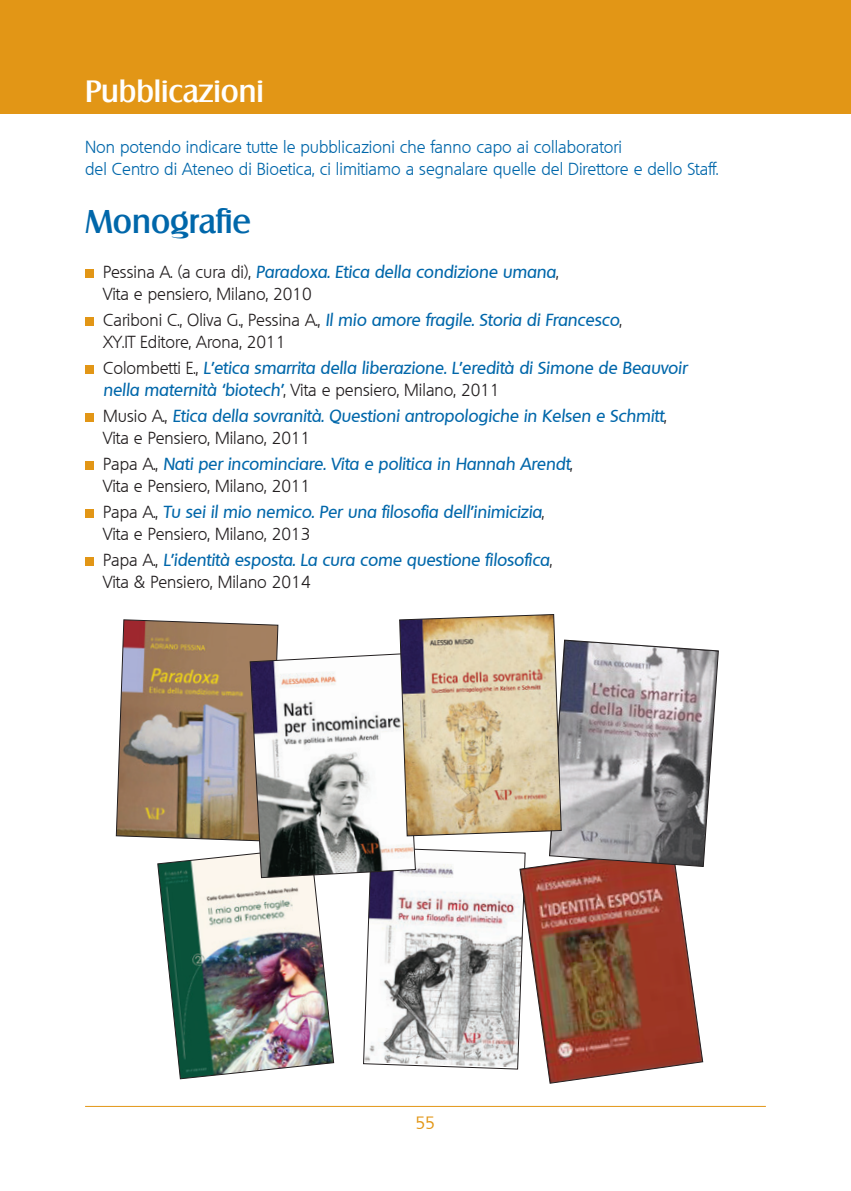
<style>
.page{position:relative;width:851px;height:1191px;background:#fff}
.page>*{position:absolute;margin:0;border:0;box-sizing:border-box;transform-origin:0 0}
.t1{font:500 32px "Salzburg";color:#0067aa}
.t2{font:500 30px "Salzburg";color:#fff}
.t3{font:italic 500 17px/22px "Quebec";color:#0067aa}
.t4{font:300 17px/22px "Quebec";color:#231f20}
.t5{font:300 17px/22px "Quebec";color:#0067aa}
.t6{font:17px "Quebec";color:#e29616}
.s1{font-weight:500;font-style:italic;color:#0067aa}
.s2{font-weight:300;font-style:normal;color:#231f20}
</style>
<div class="page">
<div style="left:0;top:0;width:850px;height:113px;background:#e29616"></div>
<hr style="left:85px;top:1106px;width:680px;height:1px;background:#e29616">
<div style="left:85px;top:270px;width:9px;height:8px;background:#e29616"></div>
<div style="left:85px;top:318px;width:9px;height:8px;background:#e29616"></div>
<div style="left:85px;top:366px;width:9px;height:8px;background:#e29616"></div>
<div style="left:85px;top:414px;width:9px;height:8px;background:#e29616"></div>
<div style="left:85px;top:462px;width:9px;height:8px;background:#e29616"></div>
<div style="left:85px;top:510px;width:9px;height:8px;background:#e29616"></div>
<div style="left:85px;top:558px;width:9px;height:8px;background:#e29616"></div>
<svg style="left:179px;top:1070px;width:89px;height:9px"></svg>
<svg style="left:547px;top:1070px;width:100px;height:14px"></svg>
<img style="left:115px;top:614px;width:604px;height:456px">
<h2 class="t2" style="left:85px;top:74px;width:180px">Pubblicazioni</h2>
<p class="t5" style="left:85px;top:136px;width:634px">Non potendo indicare tutte le pubblicazioni che fanno capo ai collaboratori<br>del Centro di Ateneo di Bioetica, ci limitiamo a segnalare quelle del Direttore e dello Staff.</p>
<h1 class="t1" style="left:85px;top:202px;width:167px">Monografie</h1>
<p class="t4" style="left:103px;top:261px;width:457px">Pessina A. (a cura di), <span class="s1">Paradoxa. Etica della condizione umana</span>,<br>Vita e pensiero, Milano, 2010</p>
<p class="t4" style="left:103px;top:309px;width:520px">Cariboni C., Oliva G., Pessina A., <span class="s1">Il mio amore fragile. Storia di Francesco</span>,<br>XY.IT Editore, Arona, 2011</p>
<p class="t3" style="left:103px;top:357px;width:585px"><span class="s2">Colombetti E.,</span> L’etica smarrita della liberazione. L’eredità di Simone de Beauvoir nella maternità ‘biotech’<span class="s2">, Vita e pensiero, Milano, 2011</span></p>
<p class="t3" style="left:103px;top:405px;width:565px"><span class="s2">Musio A.,</span> Etica della sovranità. Questioni antropologiche in Kelsen e Schmitt<span class="s2">,<br>Vita e Pensiero, Milano, 2011</span></p>
<p class="t3" style="left:103px;top:453px;width:471px"><span class="s2">Papa A.,</span> Nati per incominciare. Vita e politica in Hannah Arendt<span class="s2">,<br>Vita e Pensiero, Milano, 2011</span></p>
<p class="t3" style="left:103px;top:501px;width:443px"><span class="s2">Papa A.,</span> Tu sei il mio nemico. Per una filosofia dell’inimicizia<span class="s2">,<br>Vita e Pensiero, Milano, 2013</span></p>
<p class="t3" style="left:103px;top:549px;width:450px"><span class="s2">Papa A.,</span> L’identità esposta. La cura come questione filosofica<span class="s2">,<br>Vita &amp; Pensiero, Milano 2014</span></p>
<p class="t6" style="left:415px;top:1112px;width:21px">55</p>
</div>
